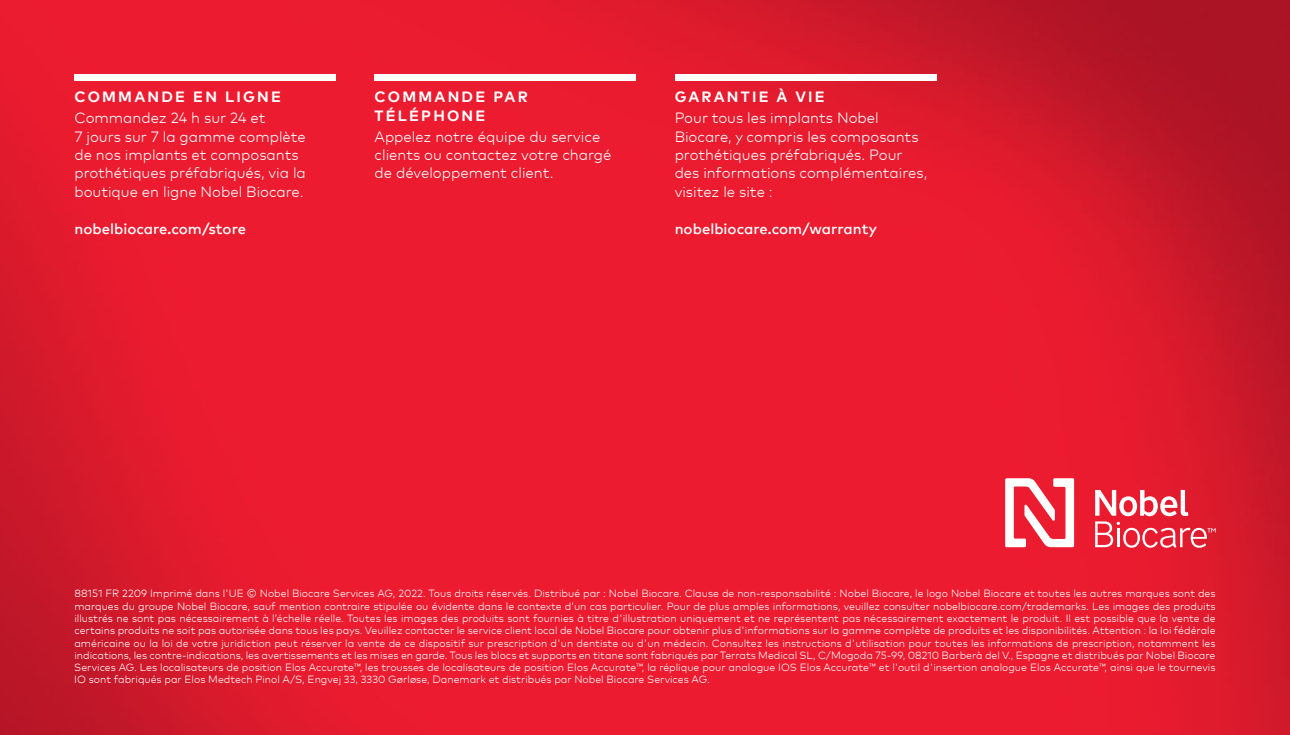
<style>
.page{position:relative;width:1290px;height:735px;background:#fff}
.page>*{position:absolute;margin:0;border:0;box-sizing:border-box;transform-origin:0 0}
.t1{font:300 14.88px/18.4px "Mark Pro";color:#fff}
.t2{font:700 14.88px/18.4px "Mark Pro";letter-spacing:.15em;color:#fff}
.t3{font:500 14.88px "Mark Pro";color:#fff}
.t4{font:300 10.5px/12.2px "Mark Pro";color:#fff;text-align:justify}
</style>
<div class="page">
<img style="left:0;top:0;width:1290px;height:734px">
<svg style="left:1095px;top:489px;width:120px;height:58px"></svg>
<svg style="left:1005px;top:478px;width:69px;height:69px"></svg>
<div style="left:74px;top:74px;width:262px;height:7px;background:#fff"></div>
<div style="left:374px;top:74px;width:262px;height:7px;background:#fff"></div>
<div style="left:675px;top:74px;width:261px;height:7px;background:#fff"></div>
<h1 class="t2" style="left:74px;top:87px;width:208px">COMMANDE EN LIGNE</h1>
<h1 class="t1" style="left:74px;top:108px;width:233px">Commandez 24 h sur 24 et<br>7 jours sur 7 la gamme complète de nos implants et composants prothétiques préfabriqués, via la boutique en ligne Nobel Biocare.</h1>
<h1 class="t3" style="left:74px;top:217px;width:173px">nobelbiocare.com/store</h1>
<h1 class="t2" style="left:374px;top:87px;width:155px">COMMANDE PAR<br>TÉLÉPHONE</h1>
<h1 class="t1" style="left:374px;top:126px;width:238px">Appelez notre équipe du service clients ou contactez votre chargé de développement client.</h1>
<h1 class="t2" style="left:675px;top:87px;width:152px">GARANTIE À VIE</h1>
<h1 class="t1" style="left:675px;top:108px;width:254px">Pour tous les implants Nobel<br>Biocare, y compris les composants prothétiques préfabriqués. Pour des informations complémentaires, visitez le site :</h1>
<h1 class="t3" style="left:675px;top:217px;width:204px">nobelbiocare.com/warranty</h1>
<p class="t4" style="left:74px;top:586px;width:1143px">88151 FR 2209 Imprimé dans l'UE © Nobel Biocare Services AG, 2022. Tous droits réservés. Distribué par : Nobel Biocare. Clause de non-responsabilité : Nobel Biocare, le logo Nobel Biocare et toutes les autres marques sont des marques du groupe Nobel Biocare, sauf mention contraire stipulée ou évidente dans le contexte d’un cas particulier. Pour de plus amples informations, veuillez consulter nobelbiocare.com/trademarks. Les images des produits illustrés ne sont pas nécessairement à l’échelle réelle. Toutes les images des produits sont fournies à titre d'illustration uniquement et ne représentent pas nécessairement exactement le produit. Il est possible que la vente de certains produits ne soit pas autorisée dans tous les pays. Veuillez contacter le service client local de Nobel Biocare pour obtenir plus d'informations sur la gamme complète de produits et les disponibilités. Attention : la loi fédérale américaine ou la loi de votre juridiction peut réserver la vente de ce dispositif sur prescription d'un dentiste ou d'un médecin. Consultez les instructions d'utilisation pour toutes les informations de prescription, notamment les indications, les contre-indications, les avertissements et les mises en garde. Tous les blocs et supports en titane sont fabriqués par Terrats Medical SL, C/Mogoda 75-99, 08210 Barberà del V., Espagne et distribués par Nobel Biocare Services AG. Les localisateurs de position Elos Accurate™, les trousses de localisateurs de position Elos Accurate™, la réplique pour analogue IOS Elos Accurate™ et l'outil d'insertion analogue Elos Accurate™, ainsi que le tournevis IO sont fabriqués par Elos Medtech Pinol A/S, Engvej 33, 3330 Gørløse, Danemark et distribués par Nobel Biocare Services AG.</p>
</div>
